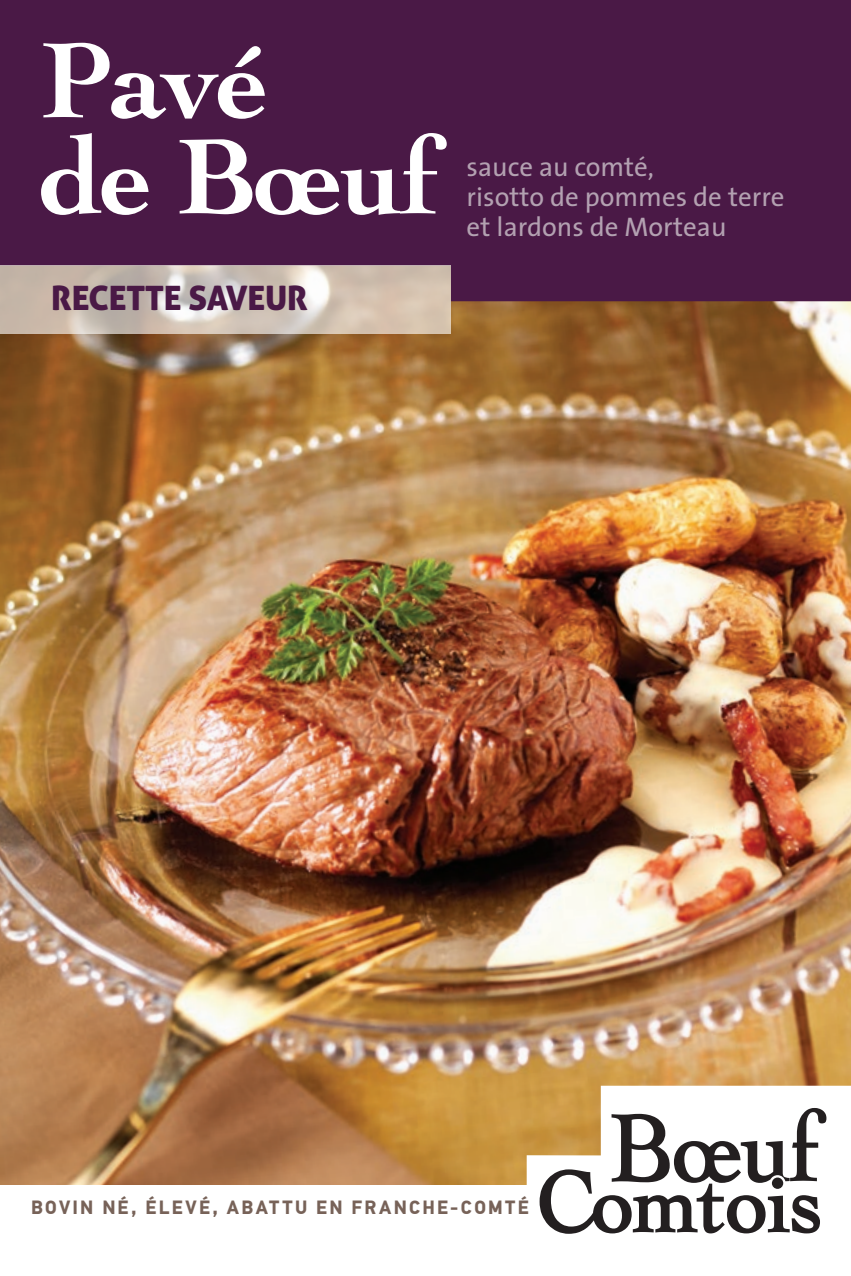
<style>
.page{position:relative;width:851px;height:1276px;background:#fff}
.page>*{position:absolute;margin:0;border:0;box-sizing:border-box;transform-origin:0 0}
.t1{font:700 112.5px "Cochin";letter-spacing:-.02em;color:#fff}
.t2{font:33.6px "Aller Display";letter-spacing:-.005em;color:#4a1946}
.t3{font:27px/30px "The Sans";color:#b3a1b1}
.t4{font:700 19.2px "PF Din Text Pro";letter-spacing:.125em;color:#776258}
</style>
<div class="page">
<img style="left:0;top:301px;width:850px;height:883px">
<div style="left:0;top:0;width:850px;height:301px;background:#4a1946"></div>
<svg style="left:0;top:265px;width:451px;height:68px;background:#cfc1b5"></svg>
<svg style="left:526px;top:1085px;width:324px;height:149px"></svg>
<svg style="left:539px;top:1108px;width:287px;height:125px"></svg>
<svg style="left:771px;top:1177px;width:12px;height:12px"></svg>
<p class="t1" style="left:40px;top:14px;width:230px">Pavé</p>
<p class="t1" style="left:40px;top:110px;width:401px">de Bœuf</p>
<p class="t2" style="left:51px;top:276px;width:258px">RECETTE SAVEUR</p>
<p class="t3" style="left:466px;top:151px;width:189px">sauce au comté,</p>
<p class="t3" style="left:466px;top:181px;width:319px">risotto de pommes de terre et lardons de Morteau</p>
<p class="t4" style="left:31px;top:1196px;width:499px">BOVIN NÉ, ÉLEVÉ, ABATTU EN FRANCHE-COMTÉ</p>
</div>
